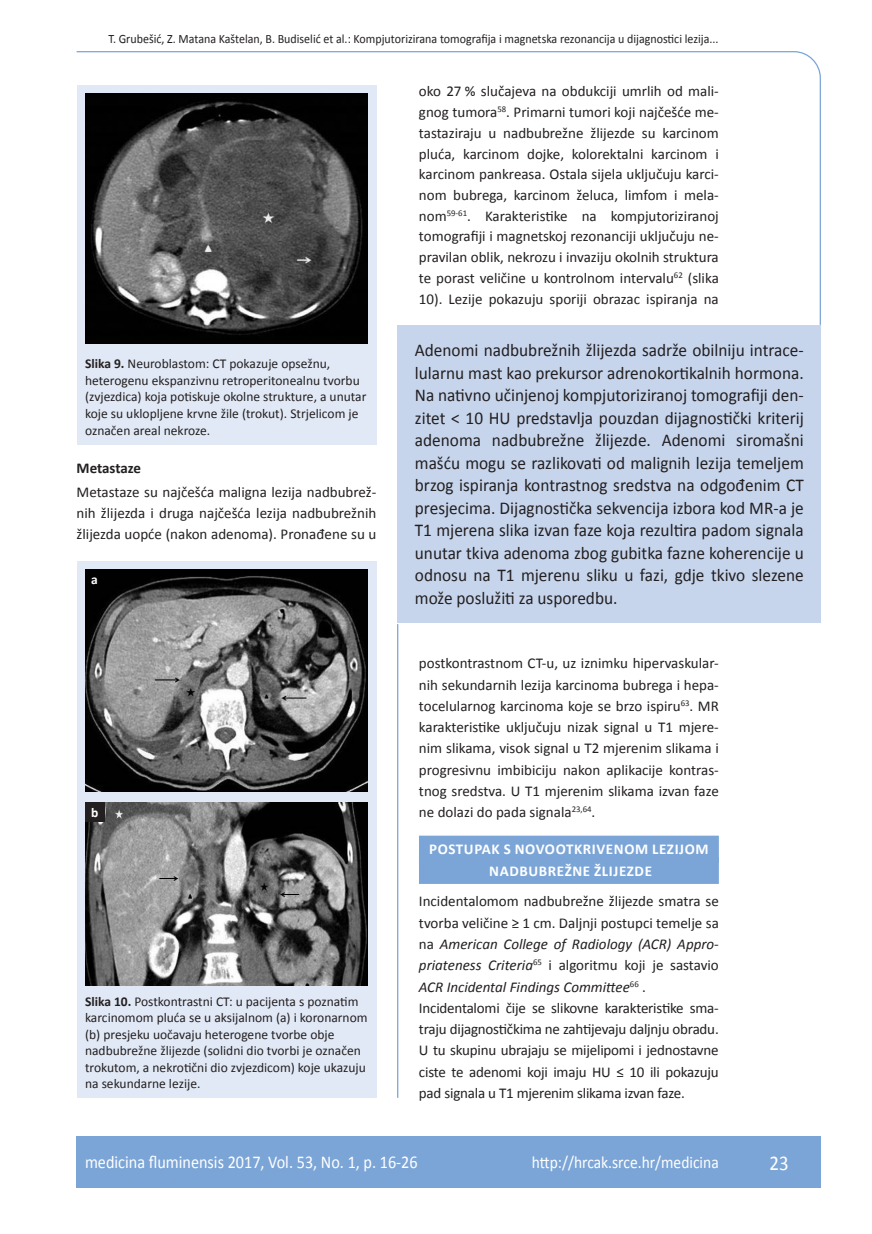
<style>
.page{position:relative;width:872px;height:1234px;background:#fff}
.page>*{position:absolute;margin:0;border:0;box-sizing:border-box;transform-origin:0 0}
.t1{font:21px "Calibri";color:#fff;scale:.9 1}
.t2{font:18px/22.5px "Calibri";color:#231f20;text-align:justify;scale:.96 1}
.t3{font:18px "Calibri";color:#fff;scale:.9 1}
.t4{font:17.25px "Calibri";color:#fff;scale:.9 1}
.t5{font:15px/21.3px "Calibri";letter-spacing:-.01em;color:#231f20;text-align:justify}
.t6{font:700 15px/21.3px "Calibri";letter-spacing:.04em;color:#fff;text-align:center}
.t7{font:700 15px "Calibri";letter-spacing:-.01em;color:#231f20}
.t8{font:13.5px/16.5px "Calibri";color:#231f20}
.t9{font:700 13.5px "Calibri";color:#fff}
.t10{font:12.75px "Calibri";color:#231f20;scale:.94 1}
.s1{font-weight:700}
.s2{font-style:italic}
</style>
<div class="page">
<svg style="left:76px;top:51px;width:745px;height:275px"></svg>
<hr style="left:397px;top:624px;width:1px;height:473px;background:#7ca5d7">
<div style="left:77px;top:1135px;width:744px;height:51px;background:#7ca5d7"></div>
<div style="left:398px;top:325px;width:423px;height:298px;background:#c6d5ec"></div>
<div style="left:77px;top:85px;width:299px;height:359px;background:#e1e9f6"></div>
<img style="left:85px;top:94px;width:283px;height:249px">
<div style="left:77px;top:561px;width:299px;height:536px;background:#e1e9f6"></div>
<img style="left:85px;top:569px;width:283px;height:221px">
<img style="left:85px;top:802px;width:283px;height:183px">
<div style="left:85px;top:802px;width:19px;height:19px;background:#231f20"></div>
<div style="left:419px;top:835px;width:300px;height:27px;background:#7ca5d7"></div>
<div style="left:419px;top:856px;width:300px;height:27px;background:#7ca5d7"></div>
<p class="t10" style="left:108px;top:30px;width:650px">T. Grubešić, Z. Matana Kaštelan, B. Budiselić et al.: Kompjutorizirana tomografija i magnetska rezonancija u dijagnostici lezija...</p>
<p class="t8" style="left:85px;top:355px;width:283px"><span class="s1">Slika 9.</span> Neuroblastom: CT pokazuje opsežnu, heterogenu ekspanzivnu retroperitonealnu tvorbu (zvjezdica) koja potiskuje okolne strukture, a unutar koje su uklopljene krvne žile (trokut). Strjelicom je označen areal nekroze.</p>
<p class="t7" style="left:77px;top:458px;width:66px">Metastaze</p>
<p class="t5" style="left:77px;top:480px;width:301px">Metastaze su najčešća maligna lezija nadbubrež&shy;nih žlijezda i druga najčešća lezija nadbubrežnih žlijezda uopće (nakon adenoma). Pronađene su u</p>
<p class="t9" style="left:91px;top:571px;width:8px">a</p>
<p class="t9" style="left:91px;top:803px;width:9px">b</p>
<p class="t8" style="left:85px;top:992px;width:284px"><span class="s1">Slika 10.</span> Postkontrastni CT: u pacijenta s poznatim karcinomom pluća se u aksijalnom (a) i koronarnom (b) presjeku uočavaju heterogene tvorbe obje nadbubrežne žlijezde (solidni dio tvorbi je označen trokutom, a nekrotični dio zvjezdicom) koje ukazuju na sekundarne lezije.</p>
<p class="t5" style="left:419px;top:80px;width:301px;line-height:20.7px">oko 27 % slučajeva na obdukciji umrlih od mali&shy;gnog tumora<sup>58</sup>. Primarni tumori koji najčešće me&shy;tastaziraju u nadbubrežne žlijezde su karcinom pluća, karcinom dojke, kolorektalni karcinom i karcinom pankreasa. Ostala sijela uključuju karci&shy;nom bubrega, karcinom želuca, limfom i mela&shy;nom<sup>59-61</sup>. Karakteristike na kompjutoriziranoj tomografiji i magnetskoj rezonanciji uključuju ne&shy;pravilan oblik, nekrozu i invaziju okolnih struktura te porast veličine u kontrolnom intervalu<sup>62</sup> (slika 10). Lezije pokazuju sporiji obrazac ispiranja na</p>
<p class="t2" style="left:415px;top:338px;width:407px">Adenomi nadbubrežnih žlijezda sadrže obilniju intrace&shy;lularnu mast kao prekursor adrenokortikalnih hormona.<br>Na nativno učinjenoj kompjutoriziranoj tomografiji den&shy;zitet &lt; 10 HU predstavlja pouzdan dijagnostički kriterij adenoma nadbubrežne žlijezde. Adenomi siromašni mašću mogu se razlikovati od malignih lezija temeljem brzog ispiranja kontrastnog sredstva na odgođenim CT presjecima. Dijagnostička sekvencija izbora kod MR-a je T1 mjerena slika izvan faze koja rezultira padom signala unutar tkiva adenoma zbog gubitka fazne koherencije u odnosu na T1 mjerenu sliku u fazi, gdje tkivo slezene može poslužiti za usporedbu.</p>
<p class="t5" style="left:419px;top:651px;width:301px">postkontrastnom CT-u, uz iznimku hipervaskular&shy;nih sekundarnih lezija karcinoma bubrega i hepa&shy;tocelularnog karcinoma koje se brzo ispiru<sup>63</sup>. MR karakteristike uključuju nizak signal u T1 mjere&shy;nim slikama, visok signal u T2 mjerenim slikama i progresivnu imbibiciju nakon aplikacije kontras&shy;tnog sredstva. U T1 mjerenim slikama izvan faze ne dolazi do pada signala<sup>23,64</sup>.</p>
<p class="t6" style="left:429px;top:837px;width:281px">POSTUPAK S NOVOOTKRIVENOM LEZIJOM<br>NADBUBREŽNE ŽLIJEZDE</p>
<p class="t5" style="left:419px;top:889px;width:301px;text-align:left">Incidentalomom nadbubrežne žlijezde smatra se tvorba veličine ≥ 1 cm. Daljnji postupci temelje sa na <span class="s2">American College of Radiology (ACR) Appro&shy;priateness Criteria</span><sup>65</sup> i algoritmu koji je sastavio <span class="s2">ACR Incidental Findings Committee</span><sup>66</sup> .<br>Incidentalomi čije se slikovne karakteristike sma&shy;traju dijagnostičkima ne zahtijevaju daljnju obradu.<br>U tu skupinu ubrajaju se mijelipomi i jednostavne ciste te adenomi koji imaju HU ≤ 10 ili pokazuju pad signala u T1 mjerenim slikama izvan faze.</p>
<p class="t3" style="left:85px;top:1150px;width:371px">medicina fluminensis 2017, Vol. 53, No. 1, p. 16-26</p>
<p class="t4" style="left:532px;top:1151px;width:209px">http://hrcak.srce.hr/medicina</p>
<h1 class="t1" style="left:769px;top:1149px;width:23px">23</h1>
</div>
